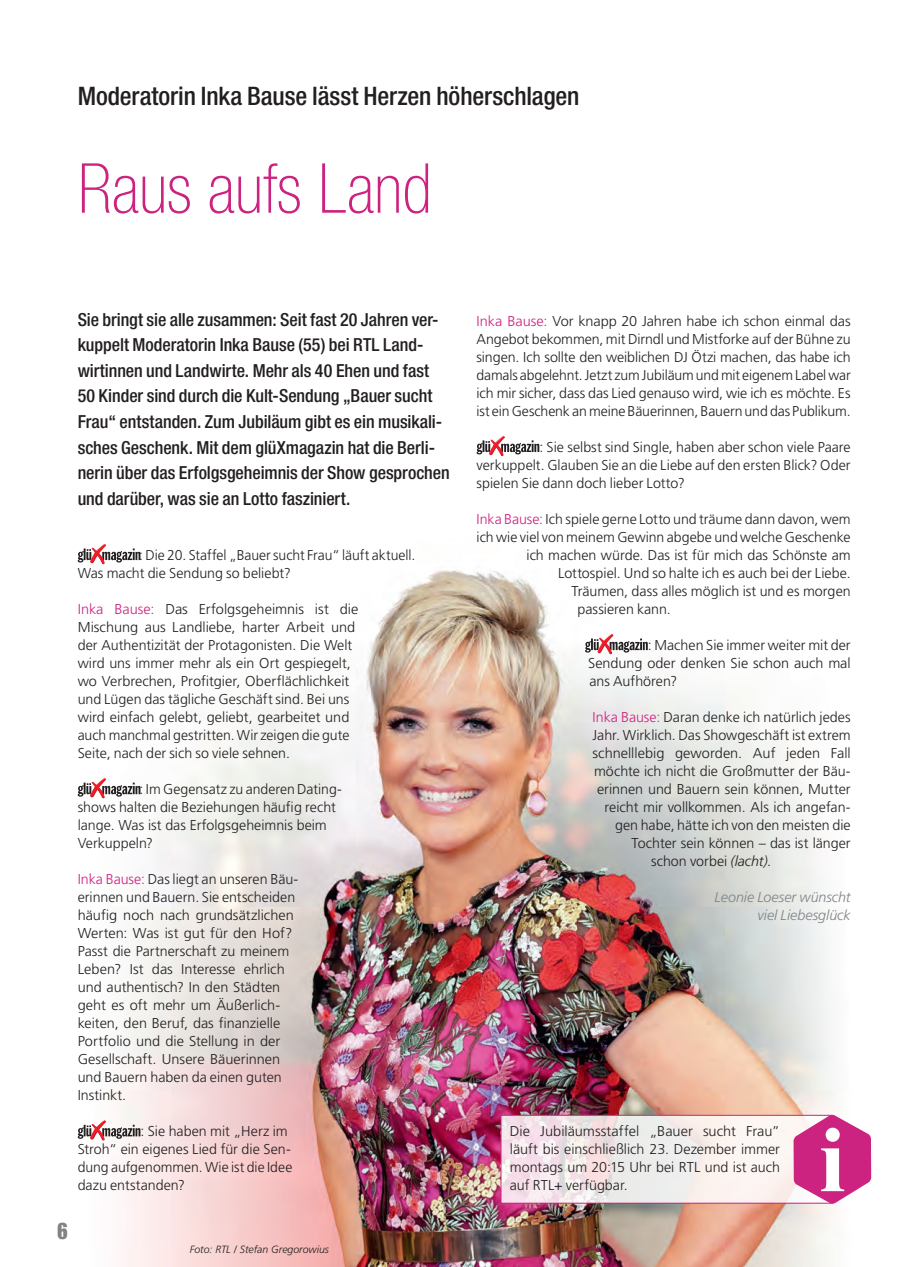
<style>
.page{position:relative;width:897px;height:1267px;background:#fff}
.page>*{position:absolute;margin:0;border:0;box-sizing:border-box;transform-origin:0 0}
.Headline_46pt__Standard{font:100 condensed 69px "Helvetica Neue LT Pro";color:#cc2280}
.Dachzeile__Standard{font:500 condensed 25.5px "Helvetica Neue LT Pro";letter-spacing:-.005em;color:#231f20}
.Seitenzahl_gerade{font:22.5px "Impact LT Std";color:#808285}
.Anlauf{font:500 condensed 18px/25.5px "Helvetica Neue LT Pro";letter-spacing:-.005em;color:#231f20}
.Fließtext{font:300 14.25px/18px "Frutiger LT Pro";color:#231f20}
.Autor{font:italic 300 14.25px/18px "Frutiger LT Pro";color:#808285;text-align:right}
.Fotonachweis{font:italic 300 10.5px "Frutiger LT Std";color:#231f20}
.s1{color:#cc2280}
.s2{font-style:italic}
</style>
<div class="page">
<img style="left:77px;top:552px;width:795px;height:714px">
<svg style="left:78px;top:548px;width:62px;height:16px"></svg>
<div style="left:90px;top:544px;width:16px;height:20px;background:#231f20;opacity:.75"></div>
<svg style="left:78px;top:777px;width:62px;height:21px"></svg>
<div style="left:90px;top:776px;width:16px;height:21px;background:#fff"></div>
<div style="left:90px;top:778px;width:16px;height:20px;background:#231f20;opacity:.75"></div>
<svg style="left:78px;top:1119px;width:62px;height:21px"></svg>
<div style="left:90px;top:1118px;width:16px;height:21px;background:#fff"></div>
<div style="left:90px;top:1120px;width:16px;height:20px;background:#231f20;opacity:.75"></div>
<svg style="left:476px;top:440px;width:63px;height:15px"></svg>
<div style="left:488px;top:436px;width:17px;height:20px;background:#231f20;opacity:.75"></div>
<svg style="left:585px;top:633px;width:62px;height:21px"></svg>
<div style="left:597px;top:632px;width:16px;height:21px;background:#fff"></div>
<div style="left:597px;top:634px;width:16px;height:20px;background:#231f20;opacity:.75"></div>
<svg style="left:502px;top:1116px;width:291px;height:85px"></svg>
<div style="left:500px;top:1114px;width:333px;height:89px;border:1px solid #cc2280"></div>
<svg style="left:793px;top:1114px;width:78px;height:89px"></svg>
<p class="Dachzeile__Standard" style="left:78px;top:81px;width:503px">Moderatorin Inka Bause lässt Herzen höherschlagen</p>
<p class="Headline_46pt__Standard" style="left:78px;top:149px;width:355px">Raus aufs Land</p>
<p class="Anlauf" style="left:78px;top:306px;width:373px">Sie bringt sie alle zusammen: Seit fast 20 Jahren ver&shy;kuppelt Moderatorin Inka Bause (55) bei RTL Land&shy;wirtinnen und Landwirte. Mehr als 40 Ehen und fast 50 Kinder sind durch die Kult-Sendung „Bauer sucht Frau“ entstanden. Zum Jubiläum gibt es ein musikali&shy;sches Geschenk. Mit dem glüXmagazin hat die Berli&shy;nerin über das Erfolgsgeheimnis der Show gesprochen und darüber, was sie an Lotto fasziniert.</p>
<p class="Fließtext" style="left:78px;top:546px;width:339px;text-indent:62px">: Die 20. Staffel „Bauer sucht Frau“ läuft aktuell.<br>Was macht die Sendung so beliebt?</p>
<p class="Fließtext" style="left:78px;top:600px;width:282px"><span class="s1">Inka Bause:</span> Das Erfolgsgeheimnis ist die Mischung aus Landliebe, harter Arbeit und der Authentizität der Protagonisten. Die Welt wird uns immer mehr als ein Ort gespiegelt, wo Verbrechen, Profitgier, Oberflächlichkeit und Lügen das tägliche Geschäft sind. Bei uns wird einfach gelebt, geliebt, gearbeitet und auch manchmal gestritten. Wir zeigen die gute Seite, nach der sich so viele sehnen.</p>
<p class="Fließtext" style="left:78px;top:780px;width:266px;text-indent:62px">: Im Gegensatz zu anderen Dating&shy;shows halten die Beziehungen häufig recht lange. Was ist das Erfolgsgeheimnis beim<br>Verkuppeln?</p>
<p class="Fließtext" style="left:78px;top:870px;width:222px"><span class="s1">Inka Bause:</span> Das liegt an unseren Bäu&shy;erinnen und Bauern. Sie entscheiden häufig noch nach grundsätzlichen<br>Werten: Was ist gut für den Hof?<br>Passt die Partnerschaft zu meinem<br>Leben? Ist das Interesse ehrlich und authentisch? In den Städten geht es oft mehr um Äußerlich&shy;keiten, den Beruf, das finanzielle<br>Portfolio und die Stellung in der<br>Gesellschaft. Unsere Bäuerinnen und Bauern haben da einen guten<br>Instinkt.</p>
<p class="Fließtext" style="left:78px;top:1122px;width:216px;text-indent:63px">: Sie haben mit „Herz im<br>Stroh“ ein eigenes Lied für die Sen&shy;dung aufgenommen. Wie ist die Idee dazu entstanden?</p>
<p class="Seitenzahl_gerade" style="left:57px;top:1218px;width:12px">6</p>
<p class="Fotonachweis" style="left:190px;top:1242px;width:141px">Foto: RTL / Stefan Gregorowius</p>
<p class="Fließtext" style="left:476px;top:312px;width:375px;text-align:justify"><span class="s1">Inka Bause:</span> Vor knapp 20 Jahren habe ich schon einmal das Angebot bekommen, mit Dirndl und Mistforke auf der Bühne zu singen. Ich sollte den weiblichen DJ Ötzi machen, das habe ich damals abgelehnt. Jetzt zum Jubiläum und mit eigenem Label war ich mir sicher, dass das Lied genauso wird, wie ich es möchte. Es ist ein Geschenk an meine Bäuerinnen, Bauern und das Publikum.</p>
<p class="Fließtext" style="left:476px;top:438px;width:375px;text-align:justify;text-indent:63px">: Sie selbst sind Single, haben aber schon viele Paare verkuppelt. Glauben Sie an die Liebe auf den ersten Blick? Oder spielen Sie dann doch lieber Lotto?</p>
<p class="Fließtext" style="left:476px;top:510px;width:375px"><span class="s1">Inka Bause:</span> Ich spiele gerne Lotto und träume dann davon, wem</p>
<p class="Fließtext" style="left:476px;top:528px;width:375px">ich wie viel von meinem Gewinn abgebe und welche Geschenke</p>
<p class="Fließtext" style="left:526px;top:546px;width:325px">ich machen würde. Das ist für mich das Schönste am</p>
<p class="Fließtext" style="left:558px;top:564px;width:294px">Lottospiel. Und so halte ich es auch bei der Liebe.</p>
<p class="Fließtext" style="left:571px;top:582px;width:281px">Träumen, dass alles möglich ist und es morgen</p>
<p class="Fließtext" style="left:577px;top:600px;width:95px">passieren kann.</p>
<p class="Fließtext" style="left:588px;top:636px;width:264px;text-align:justify;text-indent:60px">: Machen Sie immer weiter mit der Sendung oder denken Sie schon auch mal ans Aufhören?</p>
<p class="Fließtext" style="left:592px;top:708px;width:259px"><span class="s1">Inka Bause:</span> Daran denke ich natürlich jedes</p>
<p class="Fließtext" style="left:592px;top:726px;width:259px">Jahr. Wirklich. Das Showgeschäft ist extrem</p>
<p class="Fließtext" style="left:592px;top:744px;width:260px">schnelllebig geworden. Auf jeden Fall</p>
<p class="Fließtext" style="left:594px;top:762px;width:258px">möchte ich nicht die Großmutter der Bäu-</p>
<p class="Fließtext" style="left:597px;top:780px;width:255px">erinnen und Bauern sein können, Mutter</p>
<p class="Fließtext" style="left:604px;top:798px;width:247px">reicht mir vollkommen. Als ich angefan-</p>
<p class="Fließtext" style="left:615px;top:816px;width:237px">gen habe, hätte ich von den meisten die</p>
<p class="Fließtext" style="left:631px;top:834px;width:221px">Tochter sein können – das ist länger</p>
<p class="Fließtext" style="left:651px;top:852px;width:121px">schon vorbei <span class="s2">(lacht)</span>.</p>
<p class="Autor" style="left:714px;top:888px;width:138px">Leonie Loeser wünscht viel Liebesglück</p>
<p class="Fließtext" style="left:510px;top:1122px;width:272px;text-align:justify">Die Jubiläumsstaffel „Bauer sucht Frau” läuft bis einschließlich 23. Dezember immer montags um 20:15 Uhr bei RTL und ist auch auf RTL+ verfügbar.</p>
</div>
